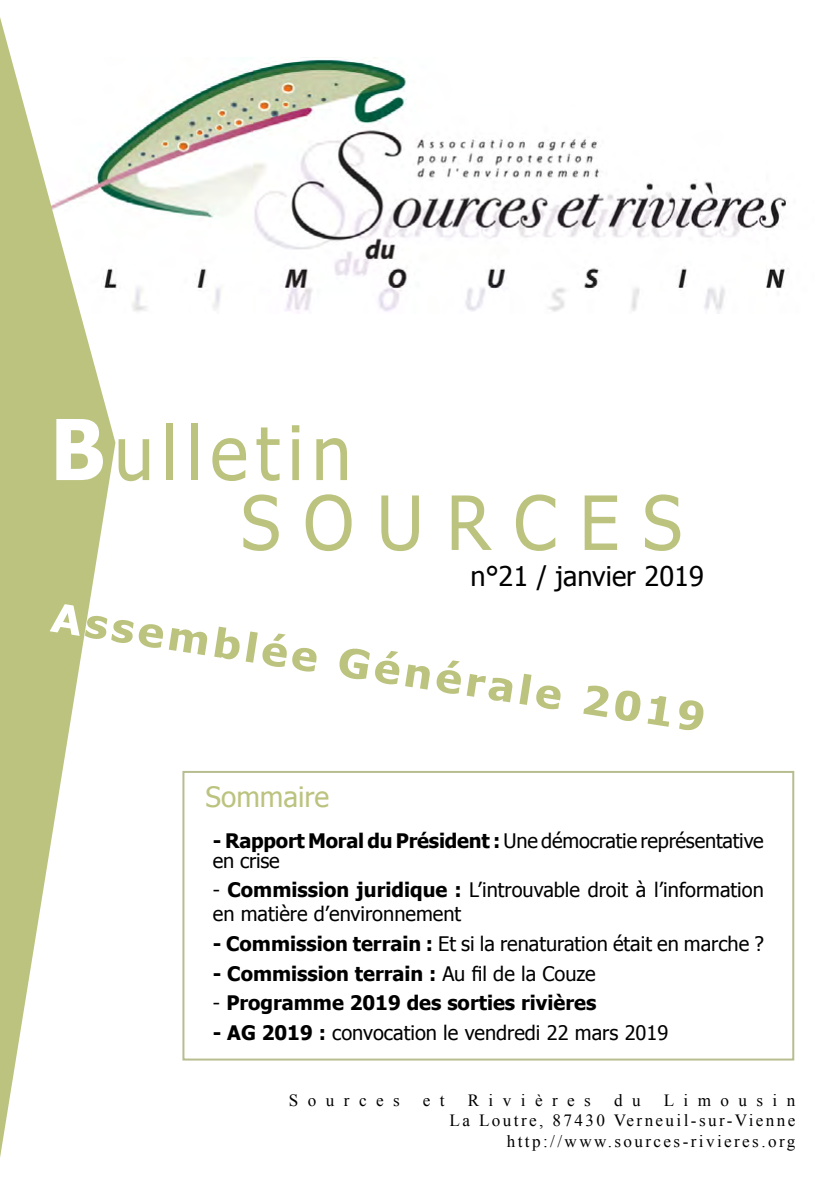
<style>
.page{position:relative;width:840px;height:1191px;background:#fff}
.page>*{position:absolute;margin:0;border:0;box-sizing:border-box;transform-origin:0 0}
.t1{font:74.8px "Tahoma";letter-spacing:.11em;color:#bcc37f;scale:.95 1}
.t2{font:74.8px "Tahoma";letter-spacing:.32em;color:#bcc37f;scale:.95 1}
.t3{font:700 40px "Tahoma";color:#bcc37f;scale:1.1 1}
.t4{font:28px "Tahoma";color:#bcc37f}
.t5{font:27.2px "Tahoma";color:#000}
.t6{font:20px/20px "Tahoma";color:#000}
.t7{font:700 20px "Tahoma";color:#000}
.t8{font:17.2px/20.6px "Times New Roman";letter-spacing:.14em;color:#000;text-align:right}
.t9{font:17.2px "Times New Roman";letter-spacing:.55em;color:#000}
.s1{font-weight:700;font-size:84px;color:#fff}
.s2{color:#fff}
.s3{font-weight:700}
.s4{font-weight:400}
</style>
<div class="page">
<div style="left:182px;top:771px;width:611px;height:289px;border:2px solid #b8bd90"></div>
<img style="left:115px;top:57px;width:674px;height:256px">
<svg style="left:0;top:17px;width:115px;height:1140px"></svg>
<div style="left:43px;top:600px;width:42px;height:41px;background:#bcc37f"></div>
<h1 class="t1" style="left:50px;top:403px;width:318px"><span class="s1">B</span>ulletin</h1>
<h1 class="t2" style="left:240px;top:472px;width:466px">SOURCES</h1>
<h3 class="t5" style="left:470px;top:558px;width:234px">n°21 / janvier 2019</h3>
<h2 class="t3" style="left:57px;top:588px;width:602px;rotate:9deg"><span class="s2">A</span>ssemblée Générale 2019</h2>
<h3 class="t4" style="left:205px;top:777px;width:125px">Sommaire</h3>
<p class="t6" style="left:213px;top:829px;width:552px"><span class="s3">- Rapport Moral du Président :</span> Une démocratie représentative en crise</p>
<p class="t6" style="left:213px;top:877px;width:552px;line-height:24px">- <span class="s3">Commission juridique :</span> L’introuvable droit à l’information en matière d’environnement</p>
<p class="t6" style="left:213px;top:932px;width:552px"><span class="s3">- Commission terrain :</span> Et si la renaturation était en marche ?</p>
<p class="t7" style="left:213px;top:959px;width:384px">- Commission terrain : <span class="s4">Au fil de la Couze</span></p>
<p class="t7" style="left:213px;top:989px;width:385px"><span class="s4">-</span> Programme 2019 des sorties rivières</p>
<p class="t6" style="left:213px;top:1021px;width:457px"><span class="s3">- AG 2019 :</span> convocation le vendredi 22 mars 2019</p>
<p class="t9" style="left:289px;top:1088px;width:112px">Sources</p>
<p class="t8" style="left:422px;top:1089px;width:23px">e t</p>
<p class="t9" style="left:467px;top:1088px;width:124px">Rivières</p>
<p class="t8" style="left:613px;top:1089px;width:28px">d u</p>
<p class="t8" style="left:449px;top:1089px;width:347px">Limousin<br>La Loutre, 87430 Verneuil-sur-Vienne http://www.sources-rivieres.org</p>
</div>
